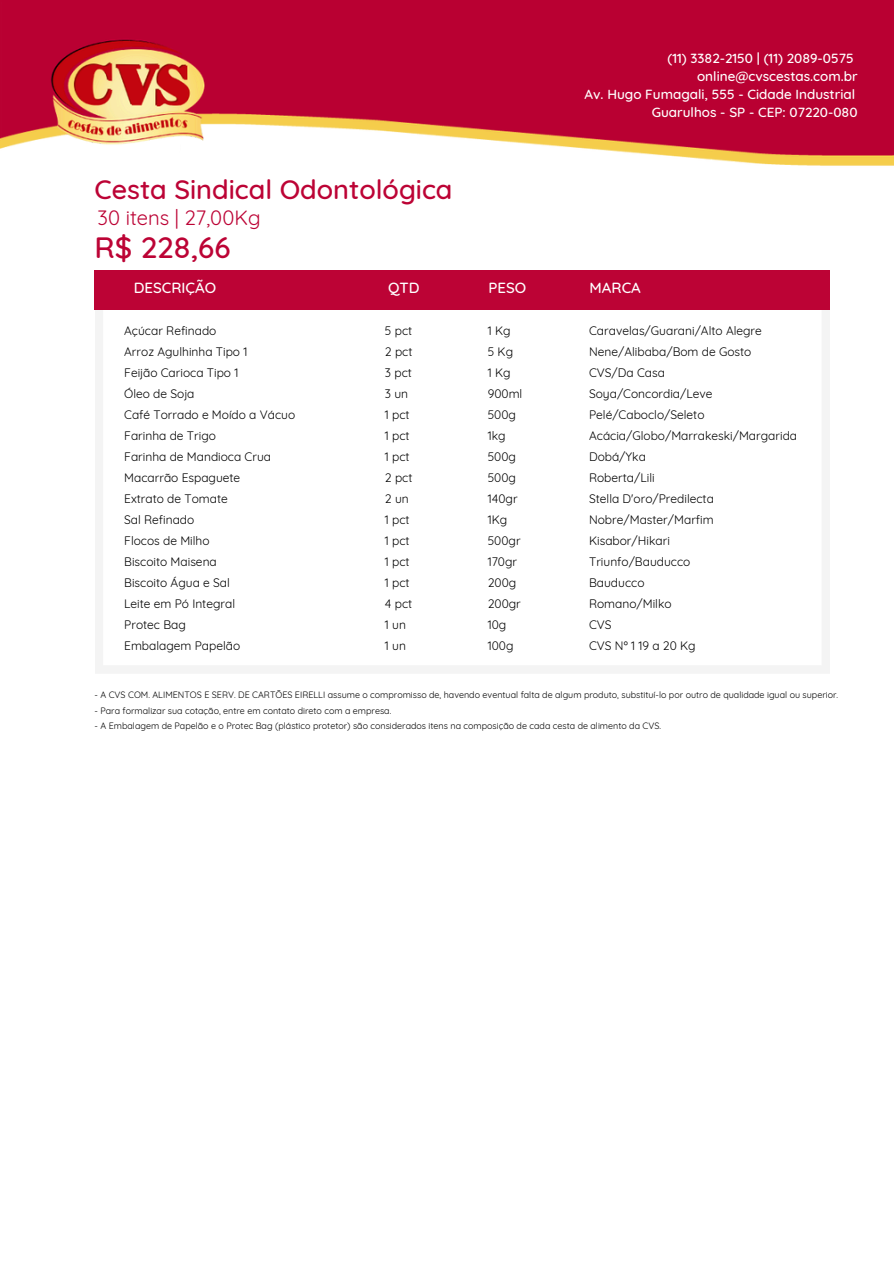
<style>
.page{position:relative;width:894px;height:1264px;background:#fff}
.page>*{position:absolute;margin:0;border:0;box-sizing:border-box;transform-origin:0 0}
.t1{font:500 30px "Quicksand";color:#bc0335}
.t2{font:500 27px "Quicksand";color:#bc0335}
.t3{font:20.25px "Quicksand";color:#bc0335}
.t4{font:500 15px "Quicksand";color:#fff}
.t5{font:500 13.5px/18px "Quicksand";color:#fff;text-align:right}
.t6{font:12px/21px "Quicksand";color:#000}
.t7{font:9px "Quicksand";color:#000}
</style>
<div class="page">
<svg style="left:95px;top:310px;width:734px;height:363px"></svg>
<div style="left:94px;top:271px;width:735px;height:39px;background:#bc0335"></div>
<img style="left:0;top:0;width:893px;height:166px">
<h2 class="t2" style="left:94px;top:172px;width:359px">Cesta Sindical Odontológica</h2>
<h3 class="t1" style="left:94px;top:228px;width:138px">R$ 228,66</h3>
<h1 class="t3" style="left:98px;top:204px;width:164px">30 itens | 27,00Kg</h1>
<h5 class="t5" style="left:584px;top:49px;width:274px">(11) 3382-2150 | (11) 2089-0575 online@cvscestas.com.br<br>Av. Hugo Fumagali, 555 - Cidade Industrial Guarulhos - SP - CEP: 07220-080</h5>
<h4 class="t4" style="left:134px;top:278px;width:84px">DESCRIÇÃO</h4>
<h4 class="t4" style="left:388px;top:278px;width:33px">QTD</h4>
<h4 class="t4" style="left:488px;top:278px;width:39px">PESO</h4>
<h4 class="t4" style="left:589px;top:278px;width:53px">MARCA</h4>
<h6 class="t6" style="left:124px;top:320px;width:172px">Açúcar Refinado<br>Arroz Agulhinha Tipo 1<br>Feijão Carioca Tipo 1<br>Óleo de Soja<br>Café Torrado e Moído a Vácuo<br>Farinha de Trigo<br>Farinha de Mandioca Crua<br>Macarrão Espaguete<br>Extrato de Tomate<br>Sal Refinado<br>Flocos de Milho<br>Biscoito Maisena<br>Biscoito Água e Sal<br>Leite em Pó Integral<br>Protec Bag<br>Embalagem Papelão</h6>
<h6 class="t6" style="left:385px;top:320px;width:29px">5 pct<br>2 pct<br>3 pct<br>3 un<br>1 pct<br>1 pct<br>1 pct<br>2 pct<br>2 un<br>1 pct<br>1 pct<br>1 pct<br>1 pct<br>4 pct<br>1 un<br>1 un</h6>
<h6 class="t6" style="left:487px;top:320px;width:36px">1 Kg<br>5 Kg<br>1 Kg<br>900ml<br>500g<br>1kg<br>500g<br>500g<br>140gr<br>1Kg<br>500gr<br>170gr<br>200g<br>200gr<br>10g<br>100g</h6>
<h6 class="t6" style="left:589px;top:320px;width:209px">Caravelas/Guarani/Alto Alegre<br>Nene/Alibaba/Bom de Gosto<br>CVS/Da Casa<br>Soya/Concordia/Leve<br>Pelé/Caboclo/Seleto<br>Acácia/Globo/Marrakeski/Margarida<br>Dobá/Yka<br>Roberta/Lili<br>Stella D'oro/Predilecta<br>Nobre/Master/Marfim<br>Kisabor/Hikari<br>Triunfo/Bauducco<br>Bauducco<br>Romano/Milko<br>CVS<br>CVS Nº 1 19 a 20 Kg</h6>
<p class="t7" style="left:94px;top:689px;width:745px">- A CVS COM. ALIMENTOS E SERV. DE CARTÕES EIRELLI assume o compromisso de, havendo eventual falta de algum produto, substituí-lo por outro de qualidade igual ou superior.</p>
<p class="t7" style="left:94px;top:704px;width:298px">- Para formalizar sua cotação, entre em contato direto com a empresa.</p>
<p class="t7" style="left:94px;top:720px;width:568px">- A Embalagem de Papelão e o Protec Bag (plástico protetor) são considerados itens na composição de cada cesta de alimento da CVS.</p>
</div>
